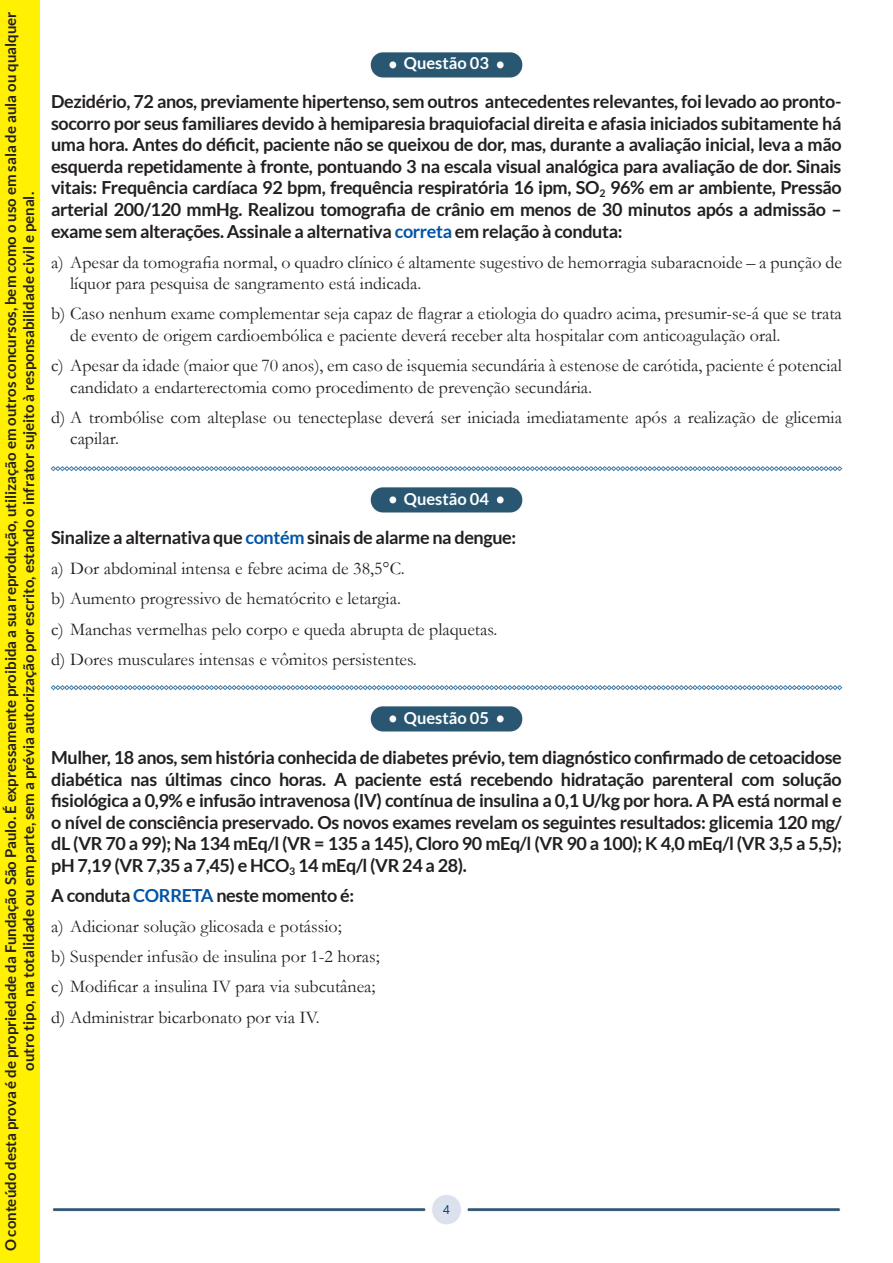
<style>
.page{position:relative;width:893px;height:1263px;background:#fff}
.page>*{position:absolute;margin:0;border:0;box-sizing:border-box;transform-origin:0 0}
.Alternativas{font:700 18px/21.6px "Lato";letter-spacing:-.02em;color:#231f20;text-align:justify}
.t1{font:18px/21.6px "Garamond";color:#231f20}
.t2{font:700 16.5px "Lato";color:#fff}
.t3{font:700 15px/18px "Lato";color:#231f20;text-align:center}
.t4{font:12.6px "Segoe UI";color:#00467c}
.s1{color:#0154a6}
</style>
<div class="page">
<img style="left:52px;top:1195px;width:789px;height:30px">
<img style="left:370px;top:52px;width:153px;height:25px">
<img style="left:370px;top:487px;width:153px;height:26px">
<img style="left:370px;top:706px;width:153px;height:26px">
<svg style="left:51px;top:466px;width:791px;height:5px"></svg>
<svg style="left:51px;top:685px;width:791px;height:5px"></svg>
<div style="left:0;top:0;width:40px;height:1263px;background:#fff101"></div>
<p class="t3" style="left:2px;top:1251px;width:1241px;rotate:-90deg">O conteúdo desta prova é de propriedade da Fundação São Paulo. É expressamente proibida a sua reprodução, utilização em outros concursos, bem como o uso em sala de aula ou qualquer outro tipo, na totalidade ou em parte, sem a prévia autorização por escrito, estando o infrator sujeito à responsabilidade civil e penal.</p>
<p class="t2" style="left:404px;top:54px;width:87px">Questão 03</p>
<p class="Alternativas" style="left:51px;top:90px;width:792px">Dezidério, 72 anos, previamente hipertenso, sem outros antecedentes relevantes, foi levado ao pronto&shy;socorro por seus familiares devido à hemiparesia braquiofacial direita e afasia iniciados subitamente há uma hora. Antes do déficit, paciente não se queixou de dor, mas, durante a avaliação inicial, leva a mão esquerda repetidamente à fronte, pontuando 3 na escala visual analógica para avaliação de dor. Sinais vitais: Frequência cardíaca 92 bpm, frequência respiratória 16 ipm, SO<sub>2</sub> 96% em ar ambiente, Pressão arterial 200/120 mmHg. Realizou tomografia de crânio em menos de 30 minutos após a admissão – exame sem alterações. Assinale a alternativa <span class="s1">correta</span> em relação à conduta:</p>
<p class="t1" style="left:70px;top:251px;width:773px;text-indent:-19px">a) Apesar da tomografia normal, o quadro clínico é altamente sugestivo de hemorragia subaracnoide – a punção de líquor para pesquisa de sangramento está indicada.</p>
<p class="t1" style="left:70px;top:302px;width:773px;text-indent:-19px">b) Caso nenhum exame complementar seja capaz de flagrar a etiologia do quadro acima, presumir-se-á que se trata de evento de origem cardioembólica e paciente deverá receber alta hospitalar com anticoagulação oral.</p>
<p class="t1" style="left:70px;top:354px;width:773px;text-indent:-19px">c) Apesar da idade (maior que 70 anos), em caso de isquemia secundária à estenose de carótida, paciente é potencial candidato a endarterectomia como procedimento de prevenção secundária.</p>
<p class="t1" style="left:70px;top:406px;width:773px;text-indent:-19px">d) A trombólise com alteplase ou tenecteplase deverá ser iniciada imediatamente após a realização de glicemia capilar.</p>
<p class="t2" style="left:404px;top:489px;width:87px">Questão 04</p>
<p class="Alternativas" style="left:51px;top:527px;width:467px">Sinalize a alternativa que <span class="s1">contém</span> sinais de alarme na dengue:</p>
<p class="t1" style="left:51px;top:557px;width:355px">a) Dor abdominal intensa e febre acima de 38,5°C.</p>
<p class="t1" style="left:51px;top:587px;width:351px">b) Aumento progressivo de hematócrito e letargia.</p>
<p class="t1" style="left:51px;top:618px;width:448px">c) Manchas vermelhas pelo corpo e queda abrupta de plaquetas.</p>
<p class="t1" style="left:51px;top:648px;width:367px">d) Dores musculares intensas e vômitos persistentes.</p>
<p class="t2" style="left:404px;top:708px;width:87px">Questão 05</p>
<p class="Alternativas" style="left:51px;top:746px;width:792px">Mulher, 18 anos, sem história conhecida de diabetes prévio, tem diagnóstico confirmado de cetoacidose diabética nas últimas cinco horas. A paciente está recebendo hidratação parenteral com solução fisiológica a 0,9% e infusão intravenosa (IV) contínua de insulina a 0,1 U/kg por hora. A PA está normal e o nível de consciência preservado. Os novos exames revelam os seguintes resultados: glicemia 120 mg/ dL (VR 70 a 99); Na 134 mEq/l (VR = 135 a 145), Cloro 90 mEq/l (VR 90 a 100); K 4,0 mEq/l (VR 3,5 a 5,5); pH 7,19 (VR 7,35 a 7,45) e HCO<sub>3</sub> 14 mEq/l (VR 24 a 28).</p>
<p class="Alternativas" style="left:51px;top:884px;width:304px">A conduta <span class="s1">CORRETA</span> neste momento é:</p>
<p class="t1" style="left:51px;top:915px;width:292px">a) Adicionar solução glicosada e potássio;</p>
<p class="t1" style="left:51px;top:945px;width:330px">b) Suspender infusão de insulina por 1-2 horas;</p>
<p class="t1" style="left:51px;top:975px;width:326px">c) Modificar a insulina IV para via subcutânea;</p>
<p class="t1" style="left:51px;top:1005px;width:270px">d) Administrar bicarbonato por via IV.</p>
<p class="t4" style="left:443px;top:1198px;width:8px">4</p>
</div>
